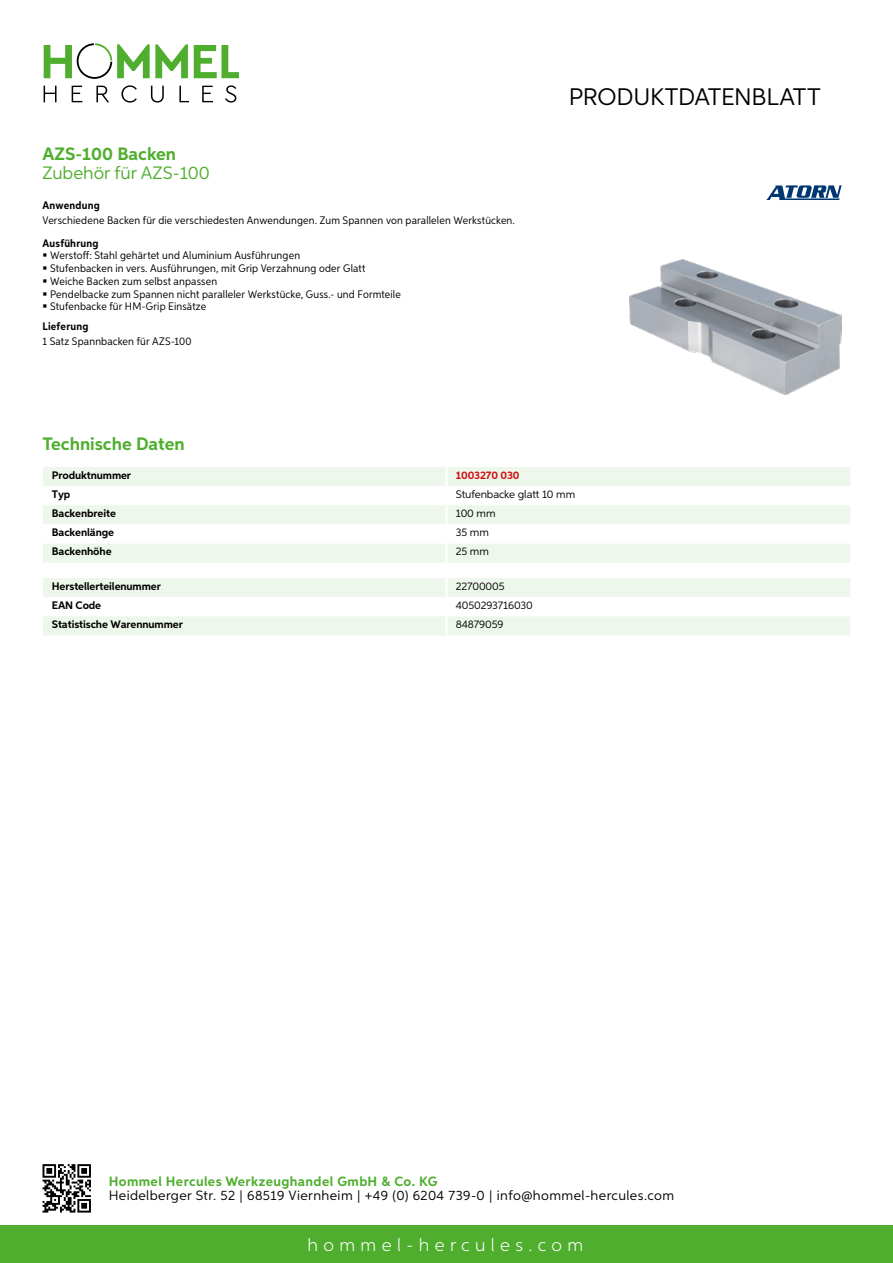
<style>
.page{position:relative;width:893px;height:1263px;background:#fff}
.page>*{position:absolute;margin:0;border:0;box-sizing:border-box;transform-origin:0 0}
.t1{font:24px "Aspira";letter-spacing:-.01em;color:#000}
.t2{font:700 18px "Aspira";color:#50ae2f}
.t3{font:300 18px "Aspira";letter-spacing:.3em;color:#fff}
.t4{font:18px "Aspira";color:#50ae2f}
.t5{font:13.5px "Aspira";letter-spacing:.03em;color:#000}
.t6{font:700 13.5px "Aspira";letter-spacing:.03em;color:#50ae2f}
.t7{font:10.95px/12.8px "Aspira Nar";letter-spacing:.015em;color:#000}
.t8{font:700 10.95px "Aspira";letter-spacing:-.01em;color:#000}
.t9{font:10.95px "Aspira";letter-spacing:-.01em;color:#000}
.t10{font:700 10.95px "Aspira Nar";letter-spacing:.02em;color:#000}
.t11{font:700 10.95px "Aspira";letter-spacing:-.01em;color:#cd1013}
</style>
<div class="page">
<div style="left:0;top:1226px;width:893px;height:37px;background:#50ae2f"></div>
<svg style="left:43px;top:1164px;width:48px;height:48px"></svg>
<svg style="left:194px;top:45px;width:45px;height:33px"></svg>
<svg style="left:44px;top:43px;width:144px;height:36px"></svg>
<svg style="left:44px;top:86px;width:13px;height:16px"></svg>
<svg style="left:72px;top:86px;width:10px;height:16px"></svg>
<svg style="left:96px;top:86px;width:13px;height:16px"></svg>
<svg style="left:121px;top:85px;width:16px;height:18px"></svg>
<svg style="left:151px;top:86px;width:13px;height:17px"></svg>
<svg style="left:179px;top:86px;width:10px;height:16px"></svg>
<svg style="left:202px;top:86px;width:11px;height:16px"></svg>
<svg style="left:225px;top:85px;width:11px;height:18px"></svg>
<div style="left:43px;top:467px;width:807px;height:96px;background:#eef7eb"></div>
<svg style="left:43px;top:486px;width:807px;height:57px"></svg>
<hr style="left:445px;top:467px;width:3px;height:19px;background:#fff">
<hr style="left:445px;top:486px;width:3px;height:19px;background:#fff">
<hr style="left:445px;top:505px;width:3px;height:19px;background:#fff">
<hr style="left:445px;top:524px;width:3px;height:19px;background:#fff">
<hr style="left:445px;top:543px;width:3px;height:20px;background:#fff">
<svg style="left:43px;top:578px;width:807px;height:57px"></svg>
<hr style="left:445px;top:616px;width:3px;height:19px;background:#fff">
<img style="left:629px;top:259px;width:213px;height:135px">
<svg style="left:766px;top:185px;width:76px;height:15px"></svg>
<h2 class="t2" style="left:43px;top:142px;width:135px">AZS-100 Backen</h2>
<h2 class="t4" style="left:43px;top:162px;width:169px">Zubehör für AZS-100</h2>
<p class="t10" style="left:43px;top:199px;width:59px">Anwendung</p>
<p class="t7" style="left:43px;top:214px;width:474px">Verschiedene Backen für die verschiedesten Anwendungen. Zum Spannen von parallelen Werkstücken.</p>
<p class="t10" style="left:43px;top:236px;width:58px">Ausführung</p>
<p class="t7" style="left:50px;top:249px;width:352px">Werstoff: Stahl gehärtet und Aluminium Ausführungen<br>Stufenbacken in vers. Ausführungen, mit Grip Verzahnung oder Glatt Weiche Backen zum selbst anpassen<br>Pendelbacke zum Spannen nicht paralleler Werkstücke, Guss.- und Formteile Stufenbacke für HM-Grip Einsätze</p>
<p class="t10" style="left:43px;top:319px;width:47px">Lieferung</p>
<p class="t7" style="left:43px;top:334px;width:150px">1 Satz Spannbacken für AZS-100</p>
<h1 class="t1" style="left:569px;top:82px;width:253px">Produktdatenblatt</h1>
<h2 class="t2" style="left:43px;top:433px;width:144px">Technische Daten</h2>
<p class="t8" style="left:52px;top:468px;width:81px">Produktnummer</p>
<p class="t11" style="left:456px;top:468px;width:65px">1003270 030</p>
<p class="t8" style="left:52px;top:487px;width:20px">Typ</p>
<p class="t9" style="left:456px;top:488px;width:121px">Stufenbacke glatt 10 mm</p>
<p class="t8" style="left:52px;top:507px;width:66px">Backenbreite</p>
<p class="t9" style="left:456px;top:507px;width:41px">100 mm</p>
<p class="t8" style="left:52px;top:526px;width:64px">Backenlänge</p>
<p class="t9" style="left:456px;top:526px;width:35px">35 mm</p>
<p class="t8" style="left:52px;top:545px;width:61px">Backenhöhe</p>
<p class="t9" style="left:456px;top:545px;width:35px">25 mm</p>
<p class="t8" style="left:52px;top:579px;width:111px">Herstellerteilenummer</p>
<p class="t9" style="left:456px;top:579px;width:50px">22700005</p>
<p class="t8" style="left:52px;top:599px;width:51px">EAN Code</p>
<p class="t9" style="left:456px;top:599px;width:79px">4050293716030</p>
<p class="t8" style="left:52px;top:618px;width:132px">Statistische Warennummer</p>
<p class="t9" style="left:456px;top:618px;width:49px">84879059</p>
<p class="t6" style="left:109px;top:1172px;width:330px">Hommel Hercules Werkzeughandel GmbH &amp; Co. KG</p>
<p class="t5" style="left:109px;top:1187px;width:567px">Heidelberger Str. 52 | 68519 Viernheim | +49 (0) 6204 739-0 | info@hommel-hercules.com</p>
<h2 class="t3" style="left:307px;top:1234px;width:277px">hommel-hercules.com</h2>
</div>
